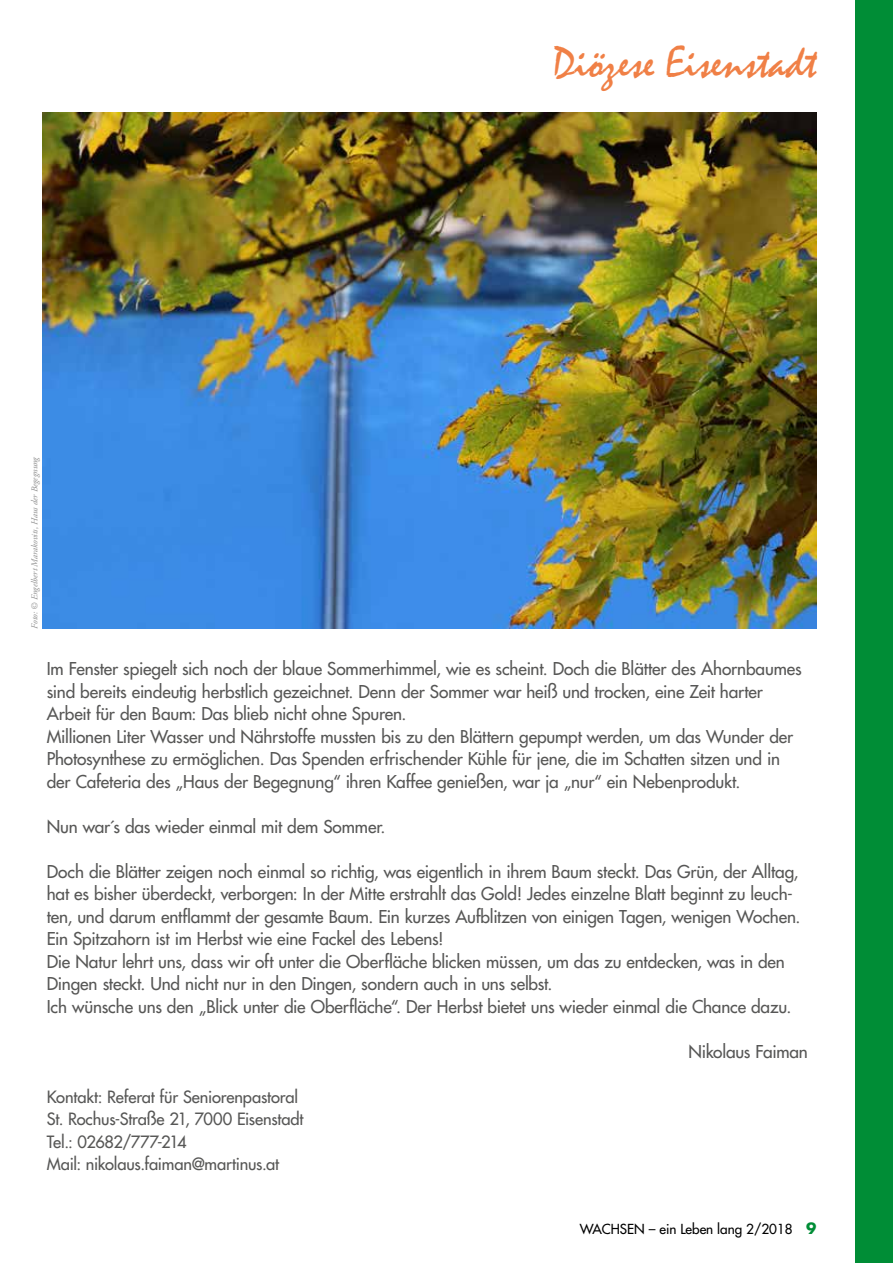
<style>
.page{position:relative;width:893px;height:1263px;background:#fff}
.page>*{position:absolute;margin:0;border:0;box-sizing:border-box;transform-origin:0 0}
.t1{font:45px "Mistral";color:#f08046}
.t2{font:500 17.25px/22.5px "Futura Std";letter-spacing:-.01em;color:#575756}
.t3{font:500 16.5px/22.5px "Futura Std";letter-spacing:-.01em;color:#575756}
.t4{font:500 13.5px "Futura Std";color:#000}
.t5{font:italic 9px "Adobe Garamond Pro";color:#8d8d8d}
.s1{font-style:inherit}
.s2{font-weight:700;font-size:15px;color:#008d36}
</style>
<div class="page">
<div style="left:855px;top:0;width:38px;height:1263px;background:#008d36"></div>
<img style="left:43px;top:113px;width:773px;height:515px">
<p class="t5" style="left:29px;top:629px;width:174px;rotate:-90deg">Foto: © Engelbert Marakovits, Haus der Begegnung</p>
<h1 class="t1" style="left:553px;top:35px;width:265px">Diözese Eisenstadt</h1>
<p class="t2" style="left:47px;top:657px;width:756px">Im Fenster spiegelt sich noch der blaue Sommerhimmel, wie es scheint. Doch die Blätter des Ahornbaumes sind bereits eindeutig herbstlich gezeichnet. Denn der Sommer war heiß und trocken, eine Zeit harter Arbeit für den Baum: Das blieb nicht ohne Spuren.<br>Millionen Liter Wasser und Nährstoffe mussten bis zu den Blättern gepumpt werden, um das Wunder der Photosynthese zu ermöglichen. Das Spenden erfrischender Kühle für jene, die im Schatten sitzen und in der Cafeteria des „Haus der Begegnung“ ihren Kaffee genießen, war ja „nur“ ein Nebenprodukt.</p>
<p class="t2" style="left:47px;top:815px;width:340px">Nun war´s das wieder einmal mit dem Sommer.</p>
<p class="t2" style="left:47px;top:860px;width:755px">Doch die Blätter zeigen noch einmal so richtig, was eigentlich in ihrem Baum steckt. Das Grün, der Alltag, hat es bisher überdeckt, verborgen: In der Mitte erstrahlt das Gold! Jedes einzelne Blatt beginnt zu leuch&shy;ten, und darum entflammt der gesamte Baum. Ein kurzes Aufblitzen von einigen Tagen, wenigen Wochen.<br>Ein Spitzahorn ist im Herbst wie eine Fackel des Lebens!<br>Die Natur lehrt uns, dass wir oft unter die Oberfläche blicken müssen, um das zu entdecken, was in den Dingen steckt. Und nicht nur in den Dingen, sondern auch in uns selbst.<br>Ich wünsche uns den „Blick unter die Oberfläche“. Der Herbst bietet uns wieder einmal die Chance dazu.</p>
<p class="t2" style="left:688px;top:1040px;width:121px">Nikolaus Faiman</p>
<p class="t3" style="left:47px;top:1085px;width:258px">Kontakt: Referat für Seniorenpastoral St. Rochus-Straße 21, 7000 Eisenstadt Tel.: 02682/777-214<br>Mail: nikolaus.faiman@martinus.at</p>
<p class="t4" style="left:580px;top:1221px;width:238px">WACHSEN – ein Leben lang <span class="s1">2/2018</span> <span class="s2">9</span></p>
</div>
